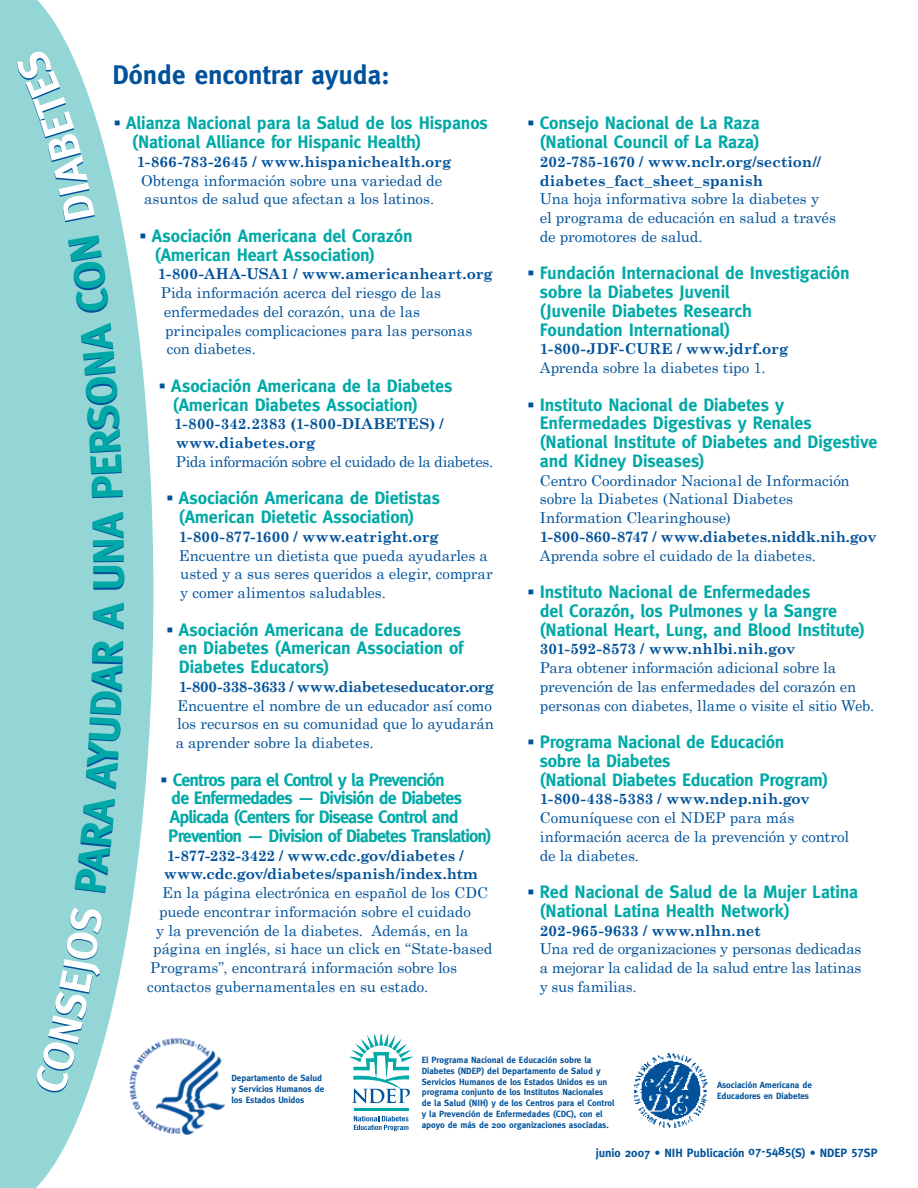
<style>
.page{position:relative;width:918px;height:1188px;background:#fff}
.page>*{position:absolute;margin:0;border:0;box-sizing:border-box;transform-origin:0 0}
.Side_Text{font:700 43.5px "Meta";color:#00a9a7}
.Tip_Header{font:700 27px "Meta";color:#01529a}
.Info_Text{font:700 18px/18.8px "Meta";letter-spacing:-.01em;color:#00a9a7}
.Info_Text-2{font:700 18px/18.8px "Meta";letter-spacing:-.045em;color:#00a9a7}
.Info_Text-3{font:15px/18.8px "Century Schoolbook";letter-spacing:-.01em;color:#01529a}
.Info_Text-4{font:700 15px/18.8px "Century Schoolbook";color:#01529a}
.Logo_Text{font:700 12px "Meta";color:#01529a}
.Logo_Text-2{font:700 9px/10.8px "Meta";color:#01529a}
.s1{font-family:"Century Schoolbook";font-weight:400;color:#01529a}
.s2{font-weight:700}
.s3{font-weight:400}
</style>
<div class="page">
<svg style="left:0;top:0;width:153px;height:1188px;fill:#94d5d6"></svg>
<svg style="left:351px;top:1035px;width:61px;height:68px"></svg>
<hr style="left:354px;top:1108px;width:55px;height:3px;background:#00a9a7">
<svg style="left:354px;top:1116px;width:55px;height:15px"></svg>
<img style="left:127px;top:1036px;width:98px;height:99px">
<img style="left:634px;top:1053px;width:74px;height:75px">
<div style="left:33px;top:906px;width:70px;height:189px;background:#94d5d6"></div>
<div style="left:75px;top:796px;width:40px;height:96px;background:#94d5d6"></div>
<div style="left:85px;top:640px;width:38px;height:148px;background:#94d5d6"></div>
<svg style="left:93px;top:602px;width:31px;height:26px"></svg>
<div style="left:92px;top:511px;width:32px;height:50px;background:#94d5d6"></div>
<div style="left:80px;top:322px;width:43px;height:175px;background:#94d5d6"></div>
<div style="left:68px;top:235px;width:42px;height:78px;background:#94d5d6"></div>
<div style="left:14px;top:48px;width:81px;height:173px;background:#94d5d6"></div>
<p class="Tip_Header" style="left:112px;top:59px;width:279px">Dónde encontrar ayuda:</p>
<p class="Info_Text" style="left:132px;top:114px;width:357px;text-indent:-18px"><span class="s1">▪</span> Alianza Nacional para la Salud de los Hispanos (National Alliance for Hispanic Health)</p>
<p class="Info_Text-3" style="left:141px;top:151px;width:311px;text-indent:-4px"><span class="s2">1-866-783-2645 / www.hispanichealth.org<br></span>Obtenga información sobre una variedad de asuntos de salud que afectan a los latinos.</p>
<p class="Info_Text" style="left:155px;top:226px;width:259px;text-indent:-15px"><span class="s1">▪</span> Asociación Americana del Corazón (American Heart Association)</p>
<p class="Info_Text-4" style="left:158px;top:265px;width:336px">1-800-AHA-USA1 / www.americanheart.org</p>
<p class="Info_Text-3" style="left:161px;top:282px;width:282px">Pida información acerca del riesgo de las</p>
<p class="Info_Text-3" style="left:164px;top:301px;width:258px">enfermedades del corazón, una de las</p>
<p class="Info_Text-3" style="left:165px;top:320px;width:309px">principales complicaciones para las personas</p>
<p class="Info_Text-3" style="left:167px;top:338px;width:91px">con diabetes.</p>
<p class="Info_Text" style="left:173px;top:376px;width:281px;text-indent:-14px"><span class="s1">▪</span> Asociación Americana de la Diabetes (American Diabetes Association)</p>
<p class="Info_Text-4" style="left:174px;top:415px;width:320px">1-800-342.2383 (1-800-DIABETES) / www.diabetes.org<br><span class="s3">Pida información sobre el cuidado de la diabetes.</span></p>
<p class="Info_Text" style="left:179px;top:489px;width:263px;text-indent:-12px"><span class="s1">▪</span> Asociación Americana de Dietistas (American Dietetic Association)</p>
<p class="Info_Text-3" style="left:179px;top:526px;width:315px"><span class="s2">1-800-877-1600 / www.eatright.org </span>Encuentre un dietista que pueda ayudarles a usted y a sus seres queridos a elegir, comprar y comer alimentos saludables.</p>
<p class="Info_Text" style="left:179px;top:620px;width:286px;text-indent:-12px"><span class="s1">▪</span> Asociación Americana de Educadores en Diabetes (American Association of<br>Diabetes Educators)</p>
<p class="Info_Text-3" style="left:176px;top:676px;width:320px"><span class="s2">1-800-338-3633 / www.diabeteseducator.org </span>Encuentre el nombre de un educador así como los recursos en su comunidad que lo ayudarán a aprender sobre la diabetes.</p>
<p class="Info_Text-2" style="left:168px;top:770px;width:325px;text-indent:-8px"><span class="s1">▪</span> Centros para el Control y la Prevención<br>de Enfermedades — División de Diabetes Aplicada (Centers for Disease Control and Prevention — Division of Diabetes Translation)</p>
<p class="Info_Text-4" style="left:167px;top:846px;width:298px">1-877-232-3422 / www.cdc.gov/diabetes /</p>
<p class="Info_Text-4" style="left:164px;top:865px;width:315px">www.cdc.gov/diabetes/spanish/index.htm</p>
<p class="Info_Text-3" style="left:162px;top:882px;width:327px">En la página electrónica en español de los CDC</p>
<p class="Info_Text-3" style="left:159px;top:901px;width:313px">puede encontrar información sobre el cuidado</p>
<p class="Info_Text-3" style="left:156px;top:920px;width:314px">y la prevención de la diabetes. Además, en la</p>
<p class="Info_Text-3" style="left:153px;top:938px;width:341px">página en inglés, si hace un click en “State-based</p>
<p class="Info_Text-3" style="left:150px;top:957px;width:308px">Programs”, encontrará información sobre los</p>
<p class="Info_Text-3" style="left:147px;top:976px;width:283px">contactos gubernamentales en su estado.</p>
<p class="Side_Text" style="left:84px;top:590px;width:28px;rotate:-90deg">U</p>
<p class="Info_Text" style="left:528px;top:114px;width:233px;text-align:right"><span class="s1">▪</span> Consejo Nacional de La Raza (National Council of La Raza)</p>
<p class="Info_Text-3" style="left:540px;top:151px;width:298px"><span class="s2">202-785-1670 / www.nclr.org/section// diabetes_fact_sheet_spanish<br></span>Una hoja informativa sobre la diabetes y<br>el programa de educación en salud a través de promotores de salud.</p>
<p class="Info_Text" style="left:540px;top:264px;width:311px;text-indent:-12px"><span class="s1">▪</span> Fundación Internacional de Investigación sobre la Diabetes Juvenil<br>(Juvenile Diabetes Research<br>Foundation International)</p>
<p class="Info_Text-3" style="left:540px;top:338px;width:250px"><span class="s2">1-800-JDF-CURE / www.jdrf.org<br></span>Aprenda sobre la diabetes tipo 1.</p>
<p class="Info_Text" style="left:540px;top:395px;width:339px;text-indent:-12px"><span class="s1">▪</span> Instituto Nacional de Diabetes y Enfermedades Digestivas y Renales (National Institute of Diabetes and Digestive and Kidney Diseases)</p>
<p class="Info_Text-3" style="left:540px;top:470px;width:338px">Centro Coordinador Nacional de Información sobre la Diabetes (National Diabetes Information Clearinghouse)<br><span class="s2">1-800-860-8747 / www.diabetes.niddk.nih.gov </span>Aprenda sobre el cuidado de la diabetes.</p>
<p class="Info_Text" style="left:540px;top:583px;width:327px;text-indent:-12px"><span class="s1">▪</span> Instituto Nacional de Enfermedades<br>del Corazón, los Pulmones y la Sangre (National Heart, Lung, and Blood Institute)</p>
<p class="Info_Text-3" style="left:540px;top:638px;width:336px"><span class="s2">301-592-8573 / www.nhlbi.nih.gov<br></span>Para obtener información adicional sobre la prevención de las enfermedades del corazón en personas con diabetes, llame o visite el sitio Web.</p>
<p class="Info_Text" style="left:540px;top:733px;width:290px;text-indent:-12px"><span class="s1">▪</span> Programa Nacional de Educación sobre la Diabetes<br>(National Diabetes Education Program)</p>
<p class="Info_Text-3" style="left:540px;top:788px;width:311px"><span class="s2">1-800-438-5383 / www.ndep.nih.gov<br></span>Comuníquese con el NDEP para más información acerca de la prevención y control de la diabetes.</p>
<p class="Info_Text" style="left:540px;top:883px;width:320px;text-indent:-12px"><span class="s1">▪</span> Red Nacional de Salud de la Mujer Latina (National Latina Health Network)</p>
<p class="Info_Text-3" style="left:540px;top:920px;width:323px"><span class="s2">202-965-9633 / www.nlhn.net<br></span>Una red de organizaciones y personas dedicadas a mejorar la calidad de la salud entre las latinas y sus familias.</p>
<p class="Logo_Text-2" style="left:422px;top:1054px;width:194px">El Programa Nacional de Educación sobre la Diabetes (NDEP) del Departamento de Salud y Servicios Humanos de los Estados Unidos es un programa conjunto de los Institutos Nacionales de la Salud (NIH) y de los Centros para el Control y la Prevención de Enfermedades (CDC), con el apoyo de más de 200 organizaciones asociadas.</p>
<p class="Logo_Text-2" style="left:231px;top:1072px;width:94px">Departamento de Salud y Servicios Humanos de los Estados Unidos</p>
<p class="Logo_Text-2" style="left:717px;top:1080px;width:96px">Asociación Americana de<br>Educadores en Diabetes</p>
<p class="Logo_Text" style="left:596px;top:1146px;width:283px">junio 2007 • NIH Publicación 07-5485(S) • NDEP 57SP</p>
</div>
